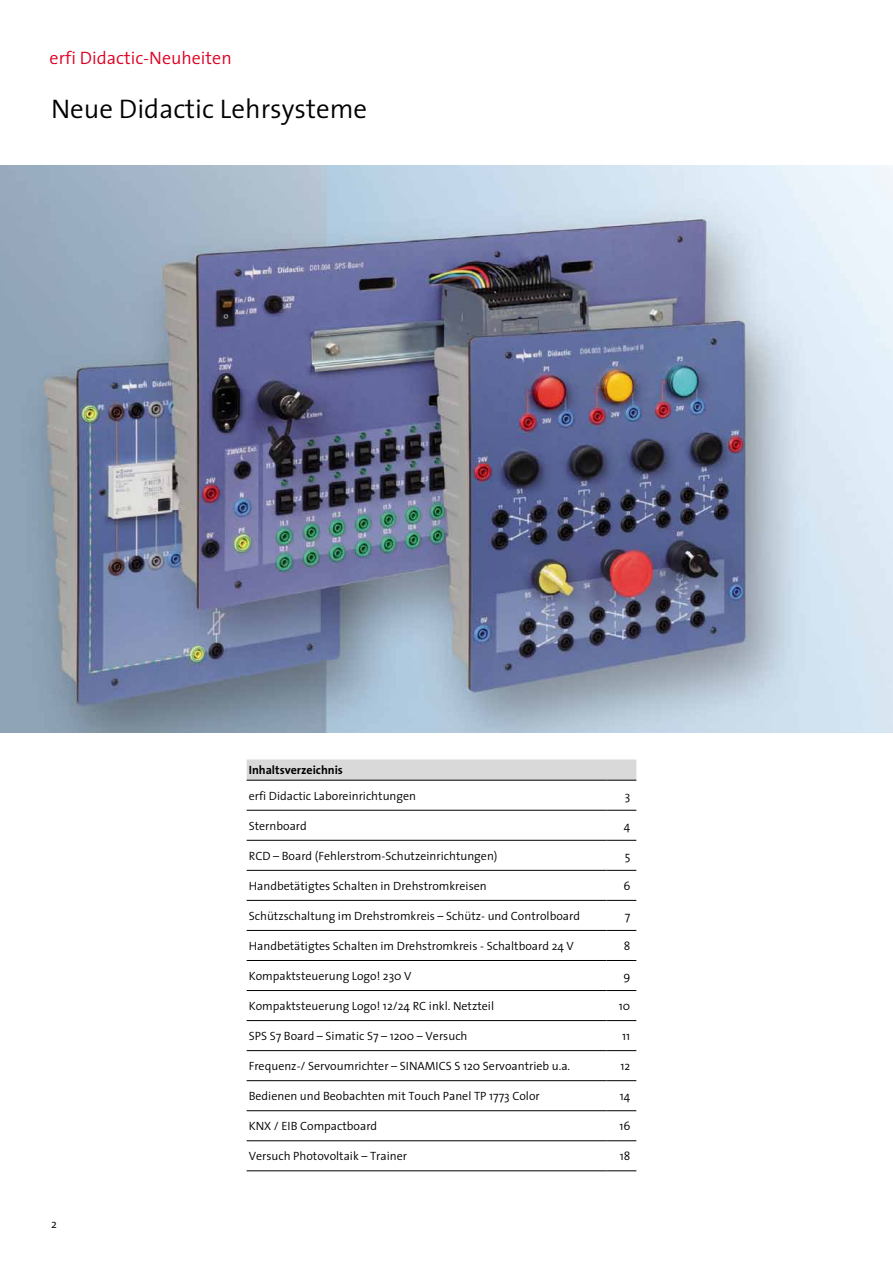
<style>
.page{position:relative;width:893px;height:1263px;background:#fff}
.page>*{position:absolute;margin:0;border:0;box-sizing:border-box;transform-origin:0 0}
.t1{font:300 27px "The Sans";color:#000}
.t2{font:300 18px "The Sans";color:#df0023}
.t3{font:300 12px "The Sans";color:#000}
.t4{font:700 12px "The Sans";color:#000}
</style>
<div class="page">
<img style="left:0;top:166px;width:893px;height:567px">
<svg style="left:247px;top:759px;width:389px;height:21px;background:#d6d6d6"></svg>
<hr style="left:247px;top:810px;width:359px;height:1px;background:#000">
<hr style="left:606px;top:810px;width:30px;height:1px;background:#000">
<hr style="left:247px;top:840px;width:359px;height:1px;background:#000">
<hr style="left:606px;top:840px;width:30px;height:1px;background:#000">
<hr style="left:247px;top:870px;width:359px;height:1px;background:#000">
<hr style="left:606px;top:870px;width:30px;height:1px;background:#000">
<hr style="left:247px;top:900px;width:359px;height:1px;background:#000">
<hr style="left:606px;top:900px;width:30px;height:1px;background:#000">
<hr style="left:247px;top:930px;width:359px;height:1px;background:#000">
<hr style="left:606px;top:930px;width:30px;height:1px;background:#000">
<hr style="left:247px;top:960px;width:359px;height:1px;background:#000">
<hr style="left:606px;top:960px;width:30px;height:1px;background:#000">
<hr style="left:247px;top:990px;width:359px;height:1px;background:#000">
<hr style="left:606px;top:990px;width:30px;height:1px;background:#000">
<hr style="left:247px;top:1020px;width:359px;height:1px;background:#000">
<hr style="left:606px;top:1020px;width:30px;height:1px;background:#000">
<hr style="left:247px;top:1050px;width:359px;height:1px;background:#000">
<hr style="left:606px;top:1050px;width:30px;height:1px;background:#000">
<hr style="left:247px;top:1080px;width:359px;height:1px;background:#000">
<hr style="left:606px;top:1080px;width:30px;height:1px;background:#000">
<hr style="left:247px;top:1110px;width:359px;height:1px;background:#000">
<hr style="left:606px;top:1110px;width:30px;height:1px;background:#000">
<hr style="left:247px;top:1140px;width:359px;height:1px;background:#000">
<hr style="left:606px;top:1140px;width:30px;height:1px;background:#000">
<hr style="left:247px;top:1170px;width:359px;height:1px;background:#000">
<hr style="left:606px;top:1170px;width:30px;height:1px;background:#000">
<hr style="left:247px;top:780px;width:359px;height:1px;background:#000">
<hr style="left:606px;top:780px;width:30px;height:1px;background:#000">
<h2 class="t2" style="left:50px;top:43px;width:184px">erfi Didactic-Neuheiten</h2>
<h1 class="t1" style="left:51px;top:86px;width:318px">Neue Didactic Lehrsysteme</h1>
<p class="t3" style="left:51px;top:1214px;width:7px">2</p>
<p class="t4" style="left:249px;top:760px;width:96px">Inhaltsverzeichnis</p>
<p class="t3" style="left:249px;top:786px;width:169px">erfi Didactic Laboreinrichtungen</p>
<p class="t3" style="left:625px;top:786px;width:7px">3</p>
<p class="t3" style="left:249px;top:816px;width:60px">Sternboard</p>
<p class="t3" style="left:624px;top:816px;width:8px">4</p>
<p class="t3" style="left:249px;top:846px;width:250px">RCD – Board (Fehlerstrom-Schutzeinrichtungen)</p>
<p class="t3" style="left:625px;top:846px;width:7px">5</p>
<p class="t3" style="left:249px;top:876px;width:240px">Handbetätigtes Schalten in Drehstromkreisen</p>
<p class="t3" style="left:623px;top:876px;width:8px">6</p>
<p class="t3" style="left:249px;top:906px;width:333px">Schützschaltung im Drehstromkreis – Schütz- und Controlboard</p>
<p class="t3" style="left:625px;top:906px;width:7px">7</p>
<p class="t3" style="left:249px;top:936px;width:327px">Handbetätigtes Schalten im Drehstromkreis - Schaltboard 24 V</p>
<p class="t3" style="left:624px;top:936px;width:8px">8</p>
<p class="t3" style="left:249px;top:966px;width:164px">Kompaktsteuerung Logo! 230 V</p>
<p class="t3" style="left:623px;top:966px;width:8px">9</p>
<p class="t3" style="left:249px;top:996px;width:247px">Kompaktsteuerung Logo! 12/24 RC inkl. Netzteil</p>
<p class="t3" style="left:619px;top:996px;width:13px">10</p>
<p class="t3" style="left:249px;top:1026px;width:220px">SPS S7 Board – Simatic S7 – 1200 – Versuch</p>
<p class="t3" style="left:622px;top:1026px;width:10px">11</p>
<p class="t3" style="left:249px;top:1056px;width:323px">Frequenz-/ Servoumrichter – SINAMICS S 120 Servoantrieb u.a.</p>
<p class="t3" style="left:620px;top:1056px;width:11px">12</p>
<p class="t3" style="left:249px;top:1086px;width:293px">Bedienen und Beobachten mit Touch Panel TP 1773 Color</p>
<p class="t3" style="left:620px;top:1086px;width:12px">14</p>
<p class="t3" style="left:249px;top:1116px;width:130px">KNX / EIB Compactboard</p>
<p class="t3" style="left:619px;top:1116px;width:13px">16</p>
<p class="t3" style="left:249px;top:1146px;width:160px">Versuch Photovoltaik – Trainer</p>
<p class="t3" style="left:620px;top:1146px;width:12px">18</p>
</div>
